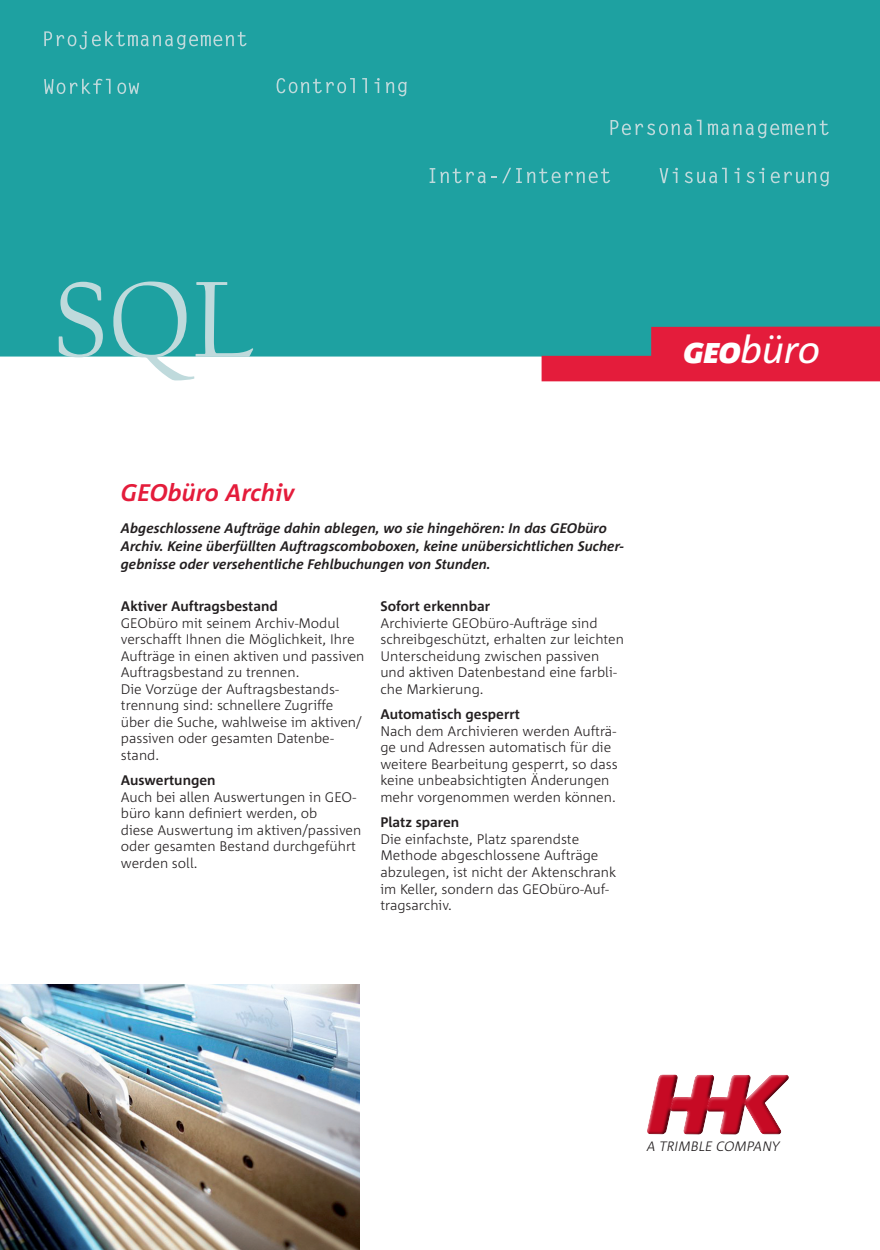
<style>
.page{position:relative;width:880px;height:1250px;background:#fff}
.page>*{position:absolute;margin:0;border:0;box-sizing:border-box;transform-origin:0 0}
.t1{font:112.5px "Californian FB";color:#bfdadc}
.t2{font:italic 38.1px "Agro Sans";color:#fff}
.t3{font:italic 700 24px "Agro Sans";color:#e41c3b}
.t4{font:300 13.8px/16.5px "Agro Sans";color:#231f20}
.t5{font:italic 700 13.8px/18px "Agro Sans";color:#231f20}
.t6{font:700 13.8px "Agro Sans";color:#231f20}
.t7{font:italic 13.65px "Agro Sans Light Caps";color:#231f20}
.s1{font-weight:700}
.s2{font-weight:900;font-size:28.65px}
</style>
<div class="page">
<div style="left:646px;top:1073px;width:142px;height:62px;background:#231f20;opacity:.75"></div>
<img style="left:0;top:984px;width:360px;height:265px">
<div style="left:0;top:0;width:879px;height:356px;background:#1ea1a1"></div>
<svg style="left:429px;top:168px;width:56px;height:15px"></svg>
<svg style="left:491px;top:168px;width:30px;height:15px"></svg>
<svg style="left:527px;top:168px;width:83px;height:15px"></svg>
<svg style="left:659px;top:168px;width:18px;height:15px"></svg>
<svg style="left:684px;top:168px;width:42px;height:15px"></svg>
<svg style="left:734px;top:168px;width:5px;height:15px"></svg>
<svg style="left:746px;top:168px;width:18px;height:15px"></svg>
<svg style="left:770px;top:172px;width:59px;height:14px"></svg>
<svg style="left:610px;top:120px;width:91px;height:15px"></svg>
<svg style="left:707px;top:120px;width:121px;height:18px"></svg>
<svg style="left:44px;top:79px;width:66px;height:15px"></svg>
<svg style="left:117px;top:83px;width:22px;height:11px"></svg>
<svg style="left:44px;top:31px;width:203px;height:18px"></svg>
<svg style="left:276px;top:78px;width:79px;height:15px"></svg>
<svg style="left:362px;top:78px;width:5px;height:15px"></svg>
<svg style="left:374px;top:78px;width:5px;height:15px"></svg>
<svg style="left:386px;top:82px;width:21px;height:14px"></svg>
<svg style="left:541px;top:326px;width:338px;height:55px"></svg>
<p class="t1" style="left:53px;top:258px;width:202px">SQL</p>
<p class="t3" style="left:121px;top:479px;width:175px">GEObüro Archiv</p>
<p class="t5" style="left:121px;top:519px;width:504px">Abgeschlossene Aufträge dahin ablegen, wo sie hingehören: In das GEObüro<br>Archiv. Keine überfüllten Auftragscomboboxen, keine unübersichtlichen Sucher&shy;gebnisse oder versehentliche Fehlbuchungen von Stunden.</p>
<p class="t6" style="left:121px;top:599px;width:158px">Aktiver Auftragsbestand</p>
<p class="t4" style="left:121px;top:615px;width:220px">GEObüro mit seinem Archiv-Modul</p>
<p class="t4" style="left:121px;top:631px;width:235px">verschafft Ihnen die Möglichkeit, Ihre</p>
<p class="t4" style="left:121px;top:648px;width:245px">Aufträge in einen aktiven und passiven</p>
<p class="t4" style="left:121px;top:664px;width:180px">Auftragsbestand zu trennen.</p>
<p class="t4" style="left:121px;top:681px;width:242px">Die Vorzüge der Auftragsbestands&shy;trennung sind: schnellere Zugriffe über die Suche, wahlweise im aktiven/ passiven oder gesamten Datenbe&shy;stand.</p>
<p class="t6" style="left:121px;top:773px;width:96px">Auswertungen</p>
<p class="t4" style="left:121px;top:789px;width:237px">Auch bei allen Auswertungen in GEO&shy;büro kann definiert werden, ob</p>
<p class="t4" style="left:121px;top:822px;width:242px">diese Auswertung im aktiven/passiven</p>
<p class="t4" style="left:121px;top:838px;width:237px">oder gesamten Bestand durchgeführt</p>
<p class="t4" style="left:121px;top:855px;width:78px">werden soll.</p>
<p class="t6" style="left:380px;top:599px;width:111px">Sofort erkennbar</p>
<p class="t4" style="left:380px;top:615px;width:218px">Archivierte GEObüro-Aufträge sind</p>
<p class="t4" style="left:380px;top:631px;width:245px">schreibgeschützt, erhalten zur leichten</p>
<p class="t4" style="left:380px;top:648px;width:238px">Unterscheidung zwischen passiven und aktiven Datenbestand eine farbli&shy;che Markierung.</p>
<p class="t6" style="left:380px;top:707px;width:141px">Automatisch gesperrt</p>
<p class="t4" style="left:380px;top:723px;width:237px">Nach dem Archivieren werden Aufträ&shy;ge und Adressen automatisch für die</p>
<p class="t4" style="left:380px;top:756px;width:239px">weitere Bearbeitung gesperrt, so dass</p>
<p class="t4" style="left:380px;top:772px;width:230px">keine unbeabsichtigten Änderungen</p>
<p class="t4" style="left:380px;top:789px;width:237px">mehr vorgenommen werden können.</p>
<p class="t4" style="left:380px;top:814px;width:237px"><span class="s1">Platz sparen<br></span>Die einfachste, Platz sparendste<br>Methode abgeschlossene Aufträge abzulegen, ist nicht der Aktenschrank im Keller, sondern das GEObüro-Auf&shy;tragsarchiv.</p>
<p class="t2" style="left:683px;top:329px;width:138px"><span class="s2">GEO</span>büro</p>
<p class="t7" style="left:646px;top:1138px;width:137px">A TRIMBLE COMPANY</p>
</div>
